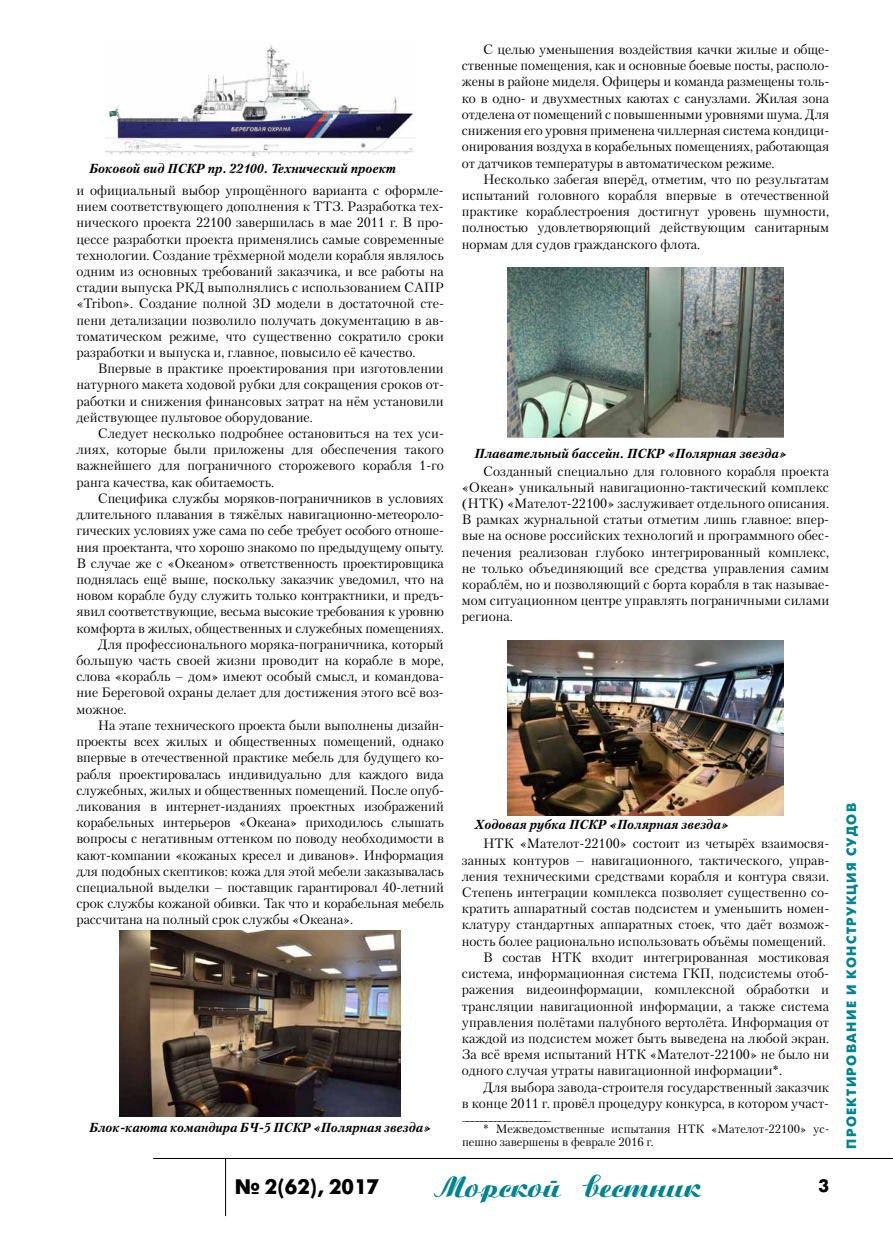
<style>
.page{position:relative;width:893px;height:1234px;background:#fff}
.page>*{position:absolute;margin:0;border:0;box-sizing:border-box;transform-origin:0 0}
.t1{font:25.5px "Boyarsky C";letter-spacing:-.05em;color:#008390}
.t2{font:700 21px "Futuris C";color:#000}
.t3{font:700 18px "Futuris C";color:#000}
.t4{font:13.5px/16.2px "Petersburg C";color:#000;text-align:justify}
.t5{font:700 13.5px "Futuris C";letter-spacing:.1em;color:#008390}
.t6{font:italic 700 13.05px "Petersburg C";color:#000}
.t7{font:12px/13.5px "Petersburg C";color:#000}
</style>
<div class="page">
<hr style="left:153px;top:1157px;width:740px;height:1px;background:#000">
<hr style="left:225px;top:1158px;width:1px;height:57px;background:#000">
<img style="left:119px;top:930px;width:282px;height:185px">
<img style="left:507px;top:267px;width:277px;height:171px">
<img style="left:507px;top:640px;width:277px;height:175px">
<img style="left:105px;top:44px;width:310px;height:112px">
<p class="t6" style="left:89px;top:160px;width:308px">Боковой вид ПСКР пр. 22100. Технический проект</p>
<p class="t4" style="left:77px;top:182px;width:369px">и официальный выбор упрощённого варианта с оформле‑ нием соответствующего дополнения к ТТЗ. Разработка тех‑ нического проекта 22100 завершилась в мае 2011 г. В про‑ цессе разработки проекта применялись самые современные технологии. Создание трёхмерной модели корабля являлось одним из основных требований заказчика, и все работы на стадии выпуска РКД выполнялись с использованием САПР «Tribon». Создание полной 3D модели в достаточной сте‑ пени детализации позволило получать документацию в ав‑ томатическом режиме, что существенно сократило сроки разработки и выпуска и, главное, повысило её качество.</p>
<p class="t4" style="left:77px;top:360px;width:369px;text-indent:21px">Впервые в практике проектирования при изготовлении натурного макета ходовой рубки для сокращения сроков от‑ работки и снижения финансовых затрат на нём установили действующее пультовое оборудование.</p>
<p class="t4" style="left:77px;top:425px;width:369px;text-indent:21px">Следует несколько подробнее остановиться на тех уси‑ лиях, которые были приложены для обеспечения такого важнейшего для пограничного сторожевого корабля 1‑го ранга качества, как обитаемость.</p>
<p class="t4" style="left:98px;top:490px;width:348px">Специфика службы моряков‑пограничников в условиях</p>
<p class="t4" style="left:77px;top:506px;width:369px">длительного плавания в тяжёлых навигационно-метеороло‑</p>
<p class="t4" style="left:77px;top:522px;width:369px">гических условиях уже сама по себе требует особого отноше‑</p>
<p class="t4" style="left:77px;top:538px;width:369px">ния проектанта, что хорошо знакомо по предыдущему опыту.</p>
<p class="t4" style="left:77px;top:554px;width:369px">В случае же с «Океаном» ответственность проектировщика</p>
<p class="t4" style="left:77px;top:571px;width:369px">поднялась ещё выше, поскольку заказчик уведомил, что на</p>
<p class="t4" style="left:77px;top:587px;width:369px">новом корабле буду служить только контрактники, и предъ‑</p>
<p class="t4" style="left:77px;top:603px;width:369px">явил соответствующие, весьма высокие требования к уровню</p>
<p class="t4" style="left:77px;top:619px;width:369px">комфорта в жилых, общественных и служебных помещениях.</p>
<p class="t4" style="left:98px;top:635px;width:348px">Для профессионального моряка-пограничника, который</p>
<p class="t4" style="left:77px;top:652px;width:369px">большую часть своей жизни проводит на корабле в море,</p>
<p class="t4" style="left:77px;top:668px;width:369px">слова «корабль – дом» имеют особый смысл, и командова‑</p>
<p class="t4" style="left:77px;top:684px;width:369px">ние Береговой охраны делает для достижения этого всё воз‑</p>
<p class="t4" style="left:77px;top:700px;width:52px">можное.</p>
<p class="t4" style="left:98px;top:716px;width:346px">На этапе технического проекта были выполнены дизайн-</p>
<p class="t4" style="left:77px;top:733px;width:369px">проекты всех жилых и общественных помещений, однако</p>
<p class="t4" style="left:77px;top:749px;width:369px">впервые в отечественной практике мебель для будущего ко‑</p>
<p class="t4" style="left:77px;top:765px;width:369px">рабля проектировалась индивидуально для каждого вида</p>
<p class="t4" style="left:77px;top:781px;width:369px">служебных, жилых и общественных помещений. После опуб‑</p>
<p class="t4" style="left:77px;top:797px;width:369px">ликования в интернет-изданиях проектных изображений</p>
<p class="t4" style="left:77px;top:814px;width:369px">корабельных интерьеров «Океана» приходилось слышать</p>
<p class="t4" style="left:77px;top:830px;width:369px">вопросы с негативным оттенком по поводу необходимости в</p>
<p class="t4" style="left:77px;top:846px;width:369px">кают-компании «кожаных кресел и диванов». Информация</p>
<p class="t4" style="left:77px;top:862px;width:369px">для подобных скептиков: кожа для этой мебели заказывалась</p>
<p class="t4" style="left:77px;top:878px;width:369px">специальной выделки – поставщик гарантировал 40‑летний</p>
<p class="t4" style="left:77px;top:895px;width:369px">срок службы кожаной обивки. Так что и корабельная мебель</p>
<p class="t4" style="left:77px;top:911px;width:278px">рассчитана на полный срок службы «Океана».</p>
<p class="t6" style="left:89px;top:1119px;width:343px">Блок-каюта командира БЧ‑5 ПСКР «Полярная звезда»</p>
<p class="t4" style="left:462px;top:41px;width:369px;text-indent:21px">С целью уменьшения воздействия качки жилые и обще‑ ственные помещения, как и основные боевые посты, располо‑ жены в районе миделя. Офицеры и команда размещены толь‑ ко в одно- и двухместных каютах с санузлами. Жилая зона отделена от помещений с повышенными уровнями шума. Для снижения его уровня применена чиллерная система кондици‑ онирования воздуха в корабельных помещениях, работающая от датчиков температуры в автоматическом режиме.</p>
<p class="t4" style="left:462px;top:171px;width:369px;text-indent:21px">Несколько забегая вперёд, отметим, что по результатам испытаний головного корабля впервые в отечественной практике кораблестроения достигнут уровень шумности, полностью удовлетворяющий действующим санитарным нормам для судов гражданского флота.</p>
<p class="t6" style="left:475px;top:445px;width:314px">Плавательный бассейн. ПСКР «Полярная звезда»</p>
<p class="t4" style="left:462px;top:462px;width:369px;text-indent:21px">Созданный специально для головного корабля проекта «Океан» уникальный навигационно-тактический комплекс (НТК) «Мателот‑22100» заслуживает отдельного описания.<br>В рамках журнальной статьи отметим лишь главное: впер‑ вые на основе российских технологий и программного обес‑ печения реализован глубоко интегрированный комплекс, не только объединяющий все средства управления самим кораблём, но и позволяющий с борта корабля в так называе‑ мом ситуационном центре управлять пограничными силами региона.</p>
<p class="t6" style="left:475px;top:816px;width:256px">Ходовая рубка ПСКР «Полярная звезда»</p>
<p class="t4" style="left:483px;top:835px;width:348px">НТК «Мателот‑22100» состоит из четырёх взаимосвя‑</p>
<p class="t4" style="left:462px;top:851px;width:369px">занных контуров – навигационного, тактического, управ‑</p>
<p class="t4" style="left:462px;top:867px;width:369px">ления техническими средствами корабля и контура связи.</p>
<p class="t4" style="left:462px;top:883px;width:369px">Степень интеграции комплекса позволяет существенно со‑</p>
<p class="t4" style="left:462px;top:900px;width:369px">кратить аппаратный состав подсистем и уменьшить номен‑</p>
<p class="t4" style="left:462px;top:916px;width:369px">клатуру стандартных аппаратных стоек, что даёт возмож‑</p>
<p class="t4" style="left:462px;top:932px;width:365px">ность более рационально использовать объёмы помещений.</p>
<p class="t4" style="left:483px;top:948px;width:348px">В состав НТК входит интегрированная мостиковая</p>
<p class="t4" style="left:462px;top:964px;width:369px">система, информационная система ГКП, подсистемы отоб‑</p>
<p class="t4" style="left:462px;top:981px;width:369px">ражения видеоинформации, комплексной обработки и</p>
<p class="t4" style="left:462px;top:997px;width:369px">трансляции навигационной информации, а также система</p>
<p class="t4" style="left:462px;top:1013px;width:369px">управления полётами палубного вертолёта. Информация от</p>
<p class="t4" style="left:462px;top:1029px;width:369px">каждой из подсистем может быть выведена на любой экран.</p>
<p class="t4" style="left:462px;top:1045px;width:369px">За всё время испытаний НТК «Мателот‑22100» не было ни</p>
<p class="t4" style="left:462px;top:1062px;width:322px">одного случая утраты навигационной информации*.</p>
<p class="t4" style="left:483px;top:1078px;width:348px">Для выбора завода-строителя государственный заказчик</p>
<p class="t4" style="left:462px;top:1094px;width:367px">в конце 2011 г. провёл процедуру конкурса, в котором участ-</p>
<p class="t7" style="left:462px;top:1121px;width:369px;text-indent:21px">* Межведомственные испытания НТК «Мателот-22100» ус‑ пешно завершены в феврале 2016 г.</p>
<h2 class="t2" style="left:235px;top:1174px;width:146px">№ 2(62), 2017</h2>
<h1 class="t1" style="left:434px;top:1170px;width:270px">Морской вестник</h1>
<h3 class="t3" style="left:819px;top:1175px;width:12px">3</h3>
<p class="t5" style="left:844px;top:1148px;width:347px;rotate:-90deg">проектирование и конструкция судов</p>
</div>
